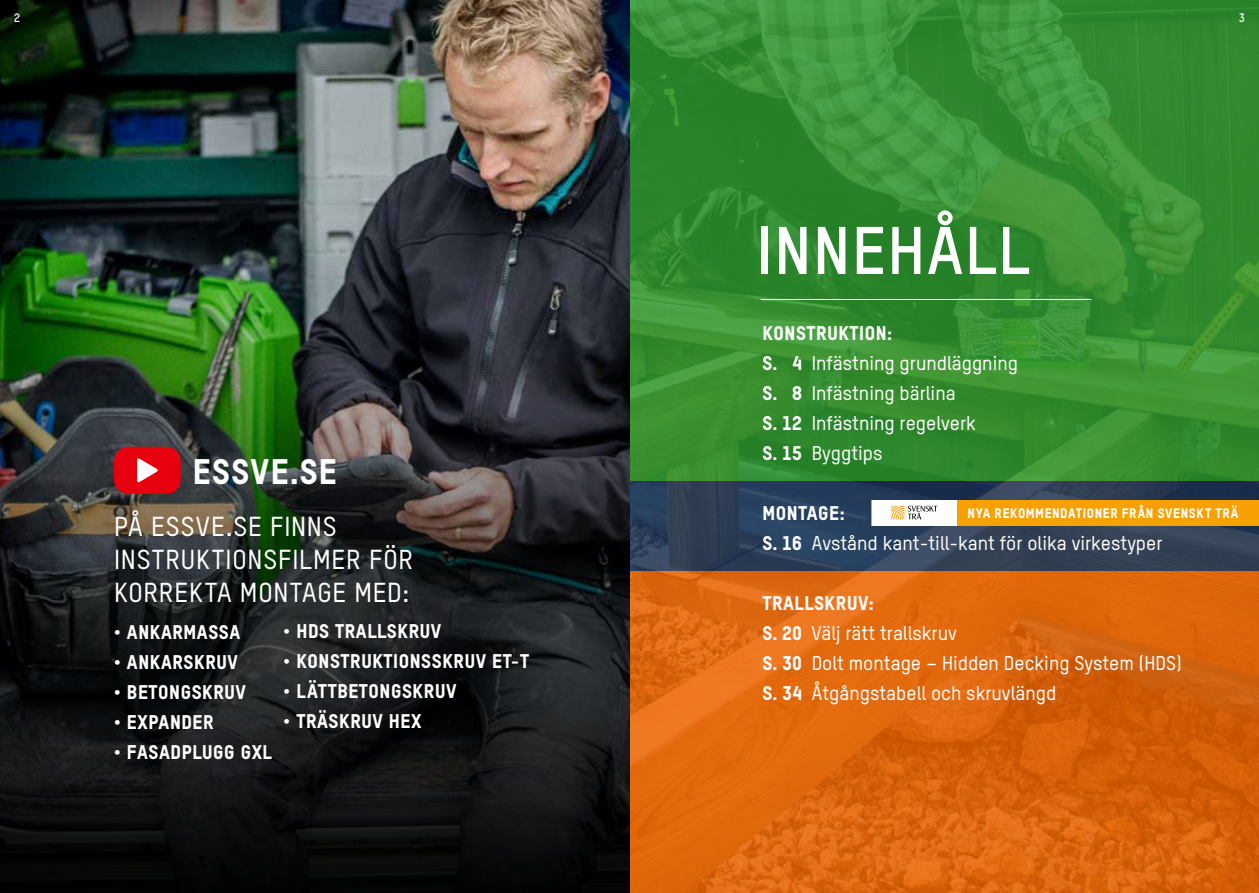
<style>
.page{position:relative;width:1259px;height:893px;background:#fff}
.page>*{position:absolute;margin:0;border:0;box-sizing:border-box;transform-origin:0 0}
.t1{font:700 66px "TSTAR";letter-spacing:.03em;color:#fff}
.t2{font:800 34.95px "TSTAR";letter-spacing:.04em;color:#fff}
.t3{font:500 27px/33px "TSTAR";letter-spacing:.03em;color:#fff}
.t4{font:500 19.5px/30px "TSTAR";color:#fff}
.t5{font:800 19.5px "TSTAR";letter-spacing:.03em;color:#fff}
.t6{font:800 13.5px "TSTAR";letter-spacing:.05em;color:#fff}
.t7{font:700 12px "TSTAR";color:#fff}
.s1{font-weight:800}
</style>
<div class="page">
<img style="left:0;top:0;width:1259px;height:893px">
<hr style="left:760px;top:299px;width:331px;height:1px;background:#fff">
<svg style="left:0;top:221px;width:629px;height:672px;background:#212923"></svg>
<div style="left:114px;top:447px;width:67px;height:47px;background:#e7000e;border-radius:14px"></div>
<svg style="left:137px;top:458px;width:21px;height:25px"></svg>
<div style="left:872px;top:500px;width:387px;height:25px;background:#f7a000"></div>
<div style="left:872px;top:500px;width:84px;height:25px;background:#fff"></div>
<svg style="left:891px;top:506px;width:46px;height:13px"></svg>
<p class="t7" style="left:14px;top:10px;width:7px">2</p>
<p class="t7" style="left:1239px;top:10px;width:8px">3</p>
<h2 class="t2" style="left:193px;top:450px;width:145px">ESSVE.SE</h2>
<h3 class="t3" style="left:114px;top:509px;width:300px">PÅ ESSVE.SE FINNS<br>INSTRUKTIONSFILMER FÖR<br>KORREKTA MONTAGE MED:</h3>
<p class="t5" style="left:114px;top:620px;width:128px">• ANKARMASSA</p>
<p class="t5" style="left:114px;top:650px;width:126px">• ANKARSKRUV</p>
<p class="t5" style="left:114px;top:680px;width:134px">• BETONGSKRUV</p>
<p class="t5" style="left:114px;top:710px;width:101px">• EXPANDER</p>
<p class="t5" style="left:114px;top:740px;width:160px">• FASADPLUGG GXL</p>
<p class="t5" style="left:283px;top:619px;width:160px">• HDS TRALLSKRUV</p>
<p class="t5" style="left:283px;top:649px;width:247px">• KONSTRUKTIONSSKRUV ET-T</p>
<p class="t5" style="left:283px;top:679px;width:175px">• LÄTTBETONGSKRUV</p>
<p class="t5" style="left:283px;top:709px;width:140px">• TRÄSKRUV HEX</p>
<h1 class="t1" style="left:756px;top:210px;width:274px">INNEHÅLL</h1>
<p class="t4" style="left:762px;top:318px;width:257px"><span class="s1">KONSTRUKTION:<br>S. 4</span> Infästning grundläggning<br><span class="s1">S. 8</span> Infästning bärlina<br><span class="s1">S. 12</span> Infästning regelverk<br><span class="s1">S. 15</span> Byggtips</p>
<p class="t6" style="left:967px;top:505px;width:272px">NYA REKOMMENDATIONER FRÅN SVENSKT TRÄ</p>
<p class="t4" style="left:762px;top:498px;width:402px"><span class="s1">MONTAGE:<br>S. 16</span> Avstånd kant-till-kant för olika virkestyper</p>
<p class="t4" style="left:762px;top:588px;width:421px"><span class="s1">TRALLSKRUV:<br>S. 20</span> Välj rätt trallskruv<br><span class="s1">S. 30</span> Dolt montage – Hidden Decking System (HDS)<br><span class="s1">S. 34</span> Åtgångstabell och skruvlängd</p>
</div>
